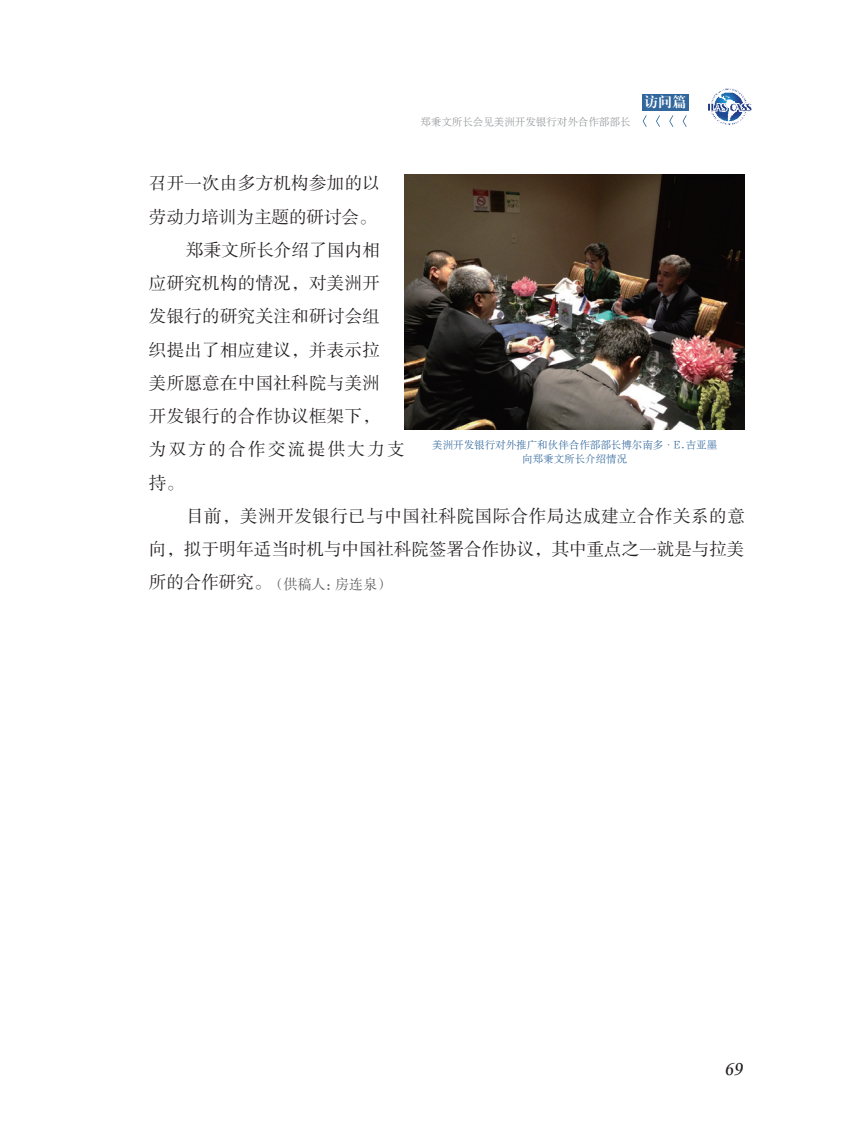
<style>
.page{position:relative;width:844px;height:1141px;background:#fff}
.page>*{position:absolute;margin:0;border:0;box-sizing:border-box;transform-origin:0 0}
.t1{font:21px "Monotype Corsiva";color:#231f20}
.t2{font:17.5px "FZSSK GBK1 0";letter-spacing:.015em;color:#231f20}
.t3{font:17.5px "FZSSK GBK1 0";letter-spacing:.135em;color:#231f20}
.t4{font:14px "FZSSK GBK1 0";letter-spacing:.01em;color:#57585a}
.t5{font:14px "H Ya 4 gj";color:#fff}
.t6{font:10.5px/14px "H Ya 6 gj";color:#31679d;text-align:center}
.t7{font:10.5px "H Ya 6 gj";color:#939598}
.s1{font-size:17.5px;color:#231f20}
</style>
<div class="page">
<img style="left:708px;top:89px;width:43px;height:36px">
<div style="left:642px;top:94px;width:47px;height:17px;background:#31679d"></div>
<svg style="left:642px;top:115px;width:44px;height:12px"></svg>
<img style="left:404px;top:174px;width:340px;height:255px">
<p class="t7" style="left:420px;top:116px;width:211px">郑秉文所长会见美洲开发银行对外合作部部长</p>
<p class="t5" style="left:644px;top:95px;width:43px">访问篇</p>
<p class="t2" style="left:149px;top:174px;width:232px">召开一次由多方机构参加的以</p>
<p class="t2" style="left:149px;top:208px;width:229px">劳动力培训为主题的研讨会。</p>
<p class="t2" style="left:186px;top:241px;width:195px">郑秉文所长介绍了国内相</p>
<p class="t2" style="left:149px;top:274px;width:232px">应研究机构的情况，对美洲开</p>
<p class="t2" style="left:149px;top:307px;width:232px">发银行的研究关注和研讨会组</p>
<p class="t2" style="left:149px;top:341px;width:232px">织提出了相应建议，并表示拉</p>
<p class="t2" style="left:149px;top:374px;width:232px">美所愿意在中国社科院与美洲</p>
<p class="t2" style="left:149px;top:407px;width:232px">开发银行的合作协议框架下，</p>
<p class="t3" style="left:149px;top:440px;width:257px">为双方的合作交流提供大力支</p>
<p class="t2" style="left:149px;top:474px;width:36px">持。</p>
<p class="t2" style="left:186px;top:507px;width:560px">目前，美洲开发银行已与中国社科院国际合作局达成建立合作关系的意</p>
<p class="t2" style="left:149px;top:540px;width:596px">向，拟于明年适当时机与中国社科院签署合作协议，其中重点之一就是与拉美</p>
<p class="t4" style="left:149px;top:577px;width:242px"><span class="s1">所的合作研究。</span>（供稿人：房连泉）</p>
<p class="t6" style="left:432px;top:438px;width:286px">美洲开发银行对外推广和伙伴合作部部长博尔南多·E.吉亚墨向郑秉文所长介绍情况</p>
<p class="t1" style="left:723px;top:1055px;width:20px">69</p>
</div>
